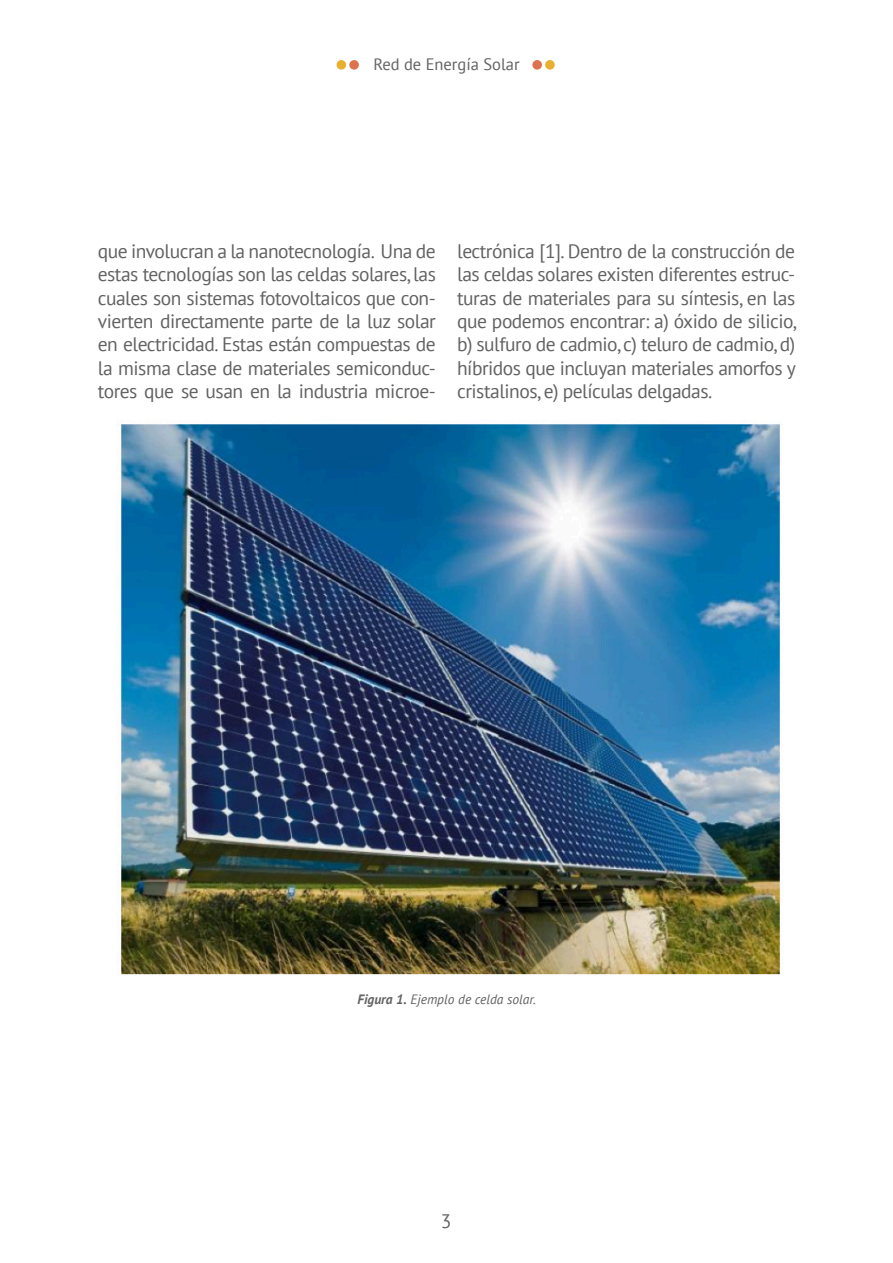
<style>
.page{position:relative;width:893px;height:1263px;background:#fff}
.page>*{position:absolute;margin:0;border:0;box-sizing:border-box;transform-origin:0 0}
.t1{font:19.5px/23.4px "PT Sans";letter-spacing:-.025em;color:#636262;text-align:justify}
.t2{font:16.5px "PT Sans";color:#636262}
.t3{font:italic 13.5px "PT Sans";color:#636262}
.s1{font-weight:700}
</style>
<div class="page">
<div style="left:337px;top:60px;width:9px;height:10px;background:#e9b030;border-radius:50%"></div>
<div style="left:545px;top:60px;width:10px;height:10px;background:#e9b030;border-radius:50%"></div>
<div style="left:349px;top:60px;width:10px;height:10px;background:#dc734e;border-radius:50%"></div>
<div style="left:532px;top:60px;width:10px;height:10px;background:#dc734e;border-radius:50%"></div>
<img style="left:121px;top:424px;width:659px;height:551px">
<p class="t2" style="left:373px;top:54px;width:148px">Red de Energía Solar</p>
<p class="t1" style="left:98px;top:239px;width:340px">que involucran a la nanotecnología. Una de estas tecnologías son las celdas solares, las cuales son sistemas fotovoltaicos que con&shy;vierten directamente parte de la luz solar en electricidad. Estas están compuestas de la misma clase de materiales semiconduc&shy;tores que se usan en la industria microe-</p>
<p class="t1" style="left:457px;top:239px;width:341px">lectrónica [1]. Dentro de la construcción de las celdas solares existen diferentes estruc&shy;turas de materiales para su síntesis, en las que podemos encontrar: a) óxido de silicio, b) sulfuro de cadmio, c) teluro de cadmio, d) híbridos que incluyan materiales amorfos y cristalinos, e) películas delgadas.</p>
<p class="t3" style="left:357px;top:990px;width:180px"><span class="s1">Figura 1.</span> Ejemplo de celda solar.</p>
<p class="t1" style="left:441px;top:1209px;width:12px">3</p>
</div>
